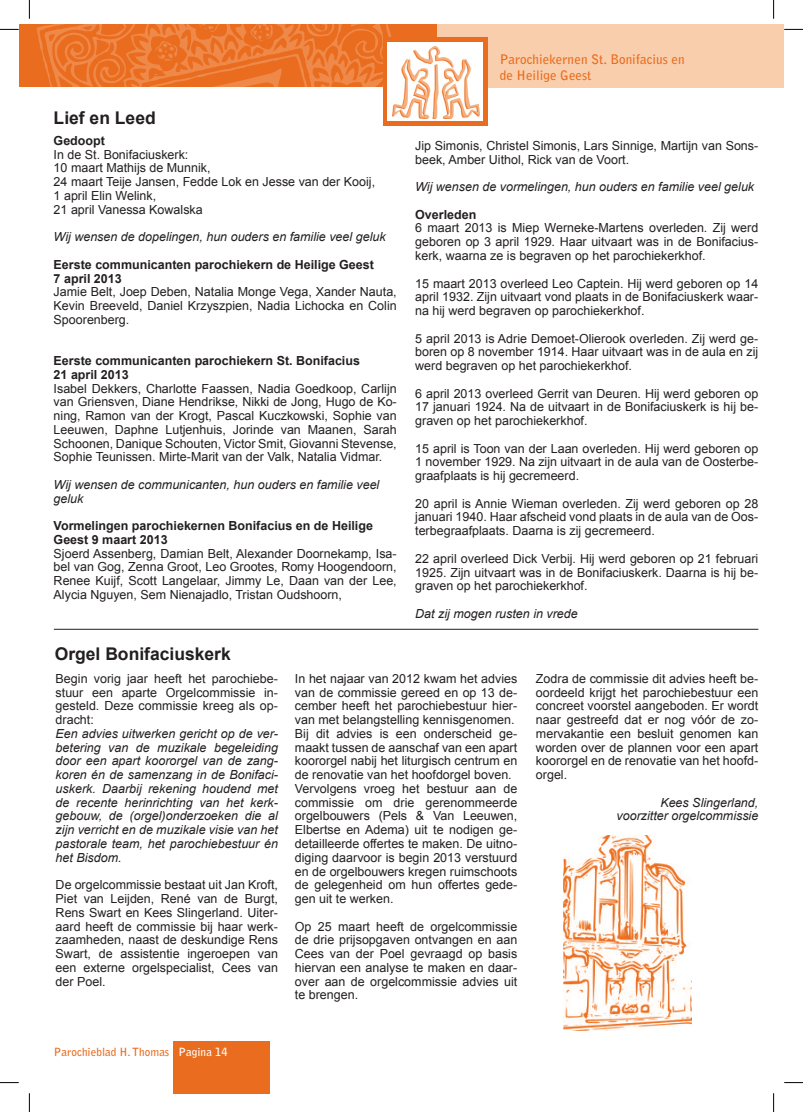
<style>
.page{position:relative;width:803px;height:1112px;background:#fff}
.page>*{position:absolute;margin:0;border:0;box-sizing:border-box;transform-origin:0 0}
.t1{font:700 17.5px "Arial";color:#231f20}
.t2{font:700 13.12px/15.8px "Bell Gothic Std";color:#ea6d1f}
.t3{font:12.5px/13.8px "Arial";color:#231f20;text-align:justify}
.t4{font:italic 12.5px/13.8px "Arial";color:#231f20;text-align:justify}
.t5{font:700 12.5px/13.8px "Arial";color:#231f20}
.t6{font:700 11.25px "Bell Gothic Std";color:#ea6d1f}
.s1{color:#fff}
</style>
<div class="page">
<div style="left:173px;top:1040px;width:96px;height:52px;background:#ea6d1f"></div>
<div style="left:436px;top:24px;width:348px;height:63px;background:#f9cead"></div>
<div style="left:19px;top:24px;width:417px;height:63px;background:#ea6d1f"></div>
<svg style="left:37px;top:24px;width:355px;height:63px"></svg>
<div style="left:383px;top:37px;width:105px;height:88px;background:#ea6d1f"></div>
<div style="left:387px;top:42px;width:96px;height:78px;background:#fff"></div>
<img style="left:392px;top:47px;width:87px;height:72px">
<hr style="left:54px;top:629px;width:704px;height:1px;background:#231f20">
<img style="left:564px;top:835px;width:128px;height:194px">
<svg style="left:0;top:29px;width:19px;height:1px"></svg>
<svg style="left:784px;top:29px;width:19px;height:1px"></svg>
<svg style="left:0;top:1082px;width:19px;height:1px"></svg>
<svg style="left:784px;top:1082px;width:19px;height:1px"></svg>
<svg style="left:29px;top:0;width:1px;height:19px"></svg>
<svg style="left:29px;top:1093px;width:1px;height:18px"></svg>
<svg style="left:773px;top:0;width:1px;height:19px"></svg>
<svg style="left:773px;top:1093px;width:1px;height:18px"></svg>
<h1 class="t1" style="left:54px;top:106px;width:104px">Lief en Leed</h1>
<p class="t5" style="left:54px;top:134px;width:53px">Gedoopt</p>
<p class="t3" style="left:54px;top:147px;width:323px;text-align:left">In de St. Bonifaciuskerk:<br>10 maart Mathijs de Munnik,<br>24 maart Teije Jansen, Fedde Lok en Jesse van der Kooij,<br>1 april Elin Welink,<br>21 april Vanessa Kowalska</p>
<p class="t4" style="left:54px;top:230px;width:333px">Wij wensen de dopelingen, hun ouders en familie veel geluk</p>
<p class="t5" style="left:54px;top:257px;width:322px">Eerste communicanten parochiekern de Heilige Geest<br>7 april 2013</p>
<p class="t3" style="left:54px;top:285px;width:345px">Jamie Belt, Joep Deben, Natalia Monge Vega, Xander Nauta, Kevin Breeveld, Daniel Krzyszpien, Nadia Lichocka en Colin Spoorenberg.</p>
<p class="t5" style="left:54px;top:354px;width:308px">Eerste communicanten parochiekern St. Bonifacius<br>21 april 2013</p>
<p class="t3" style="left:54px;top:381px;width:345px">Isabel Dekkers, Charlotte Faassen, Nadia Goedkoop, Carlijn van Griensven, Diane Hendrikse, Nikki de Jong, Hugo de Ko&shy;ning, Ramon van der Krogt, Pascal Kuczkowski, Sophie van Leeuwen, Daphne Lutjenhuis, Jorinde van Maanen, Sarah Schoonen, Danique Schouten, Victor Smit, Giovanni Stevense, Sophie Teunissen. Mirte-Marit van der Valk, Natalia Vidmar.</p>
<p class="t4" style="left:54px;top:477px;width:327px">Wij wensen de communicanten, hun ouders en familie veel geluk</p>
<p class="t5" style="left:54px;top:519px;width:321px">Vormelingen parochiekernen Bonifacius en de Heilige<br>Geest 9 maart 2013</p>
<p class="t3" style="left:54px;top:546px;width:345px">Sjoerd Assenberg, Damian Belt, Alexander Doornekamp, Isa&shy;bel van Gog, Zenna Groot, Leo Grootes, Romy Hoogendoorn, Renee Kuijf, Scott Langelaar, Jimmy Le, Daan van der Lee, Alycia Nguyen, Sem Nienajadlo, Tristan Oudshoorn,</p>
<p class="t2" style="left:500px;top:52px;width:186px">Parochiekernen St. Bonifacius en de Heilige Geest</p>
<p class="t3" style="left:415px;top:138px;width:345px">Jip Simonis, Christel Simonis, Lars Sinnige, Martijn van Sons&shy;beek, Amber Uithol, Rick van de Voort.</p>
<p class="t4" style="left:415px;top:180px;width:340px">Wij wensen de vormelingen, hun ouders en familie veel geluk</p>
<p class="t5" style="left:415px;top:207px;width:63px">Overleden</p>
<p class="t3" style="left:415px;top:221px;width:345px">6 maart 2013 is Miep Werneke-Martens overleden. Zij werd geboren op 3 april 1929. Haar uitvaart was in de Bonifacius&shy;kerk, waarna ze is begraven op het parochiekerkhof.</p>
<p class="t3" style="left:415px;top:276px;width:345px">15 maart 2013 overleed Leo Captein. Hij werd geboren op 14 april 1932. Zijn uitvaart vond plaats in de Bonifaciuskerk waar&shy;na hij werd begraven op parochiekerkhof.</p>
<p class="t3" style="left:415px;top:331px;width:345px">5 april 2013 is Adrie Demoet-Olierook overleden. Zij werd ge&shy;boren op 8 november 1914. Haar uitvaart was in de aula en zij werd begraven op het parochiekerkhof.</p>
<p class="t3" style="left:415px;top:386px;width:345px">6 april 2013 overleed Gerrit van Deuren. Hij werd geboren op 17 januari 1924. Na de uitvaart in de Bonifaciuskerk is hij be&shy;graven op het parochiekerkhof.</p>
<p class="t3" style="left:415px;top:441px;width:345px">15 april is Toon van der Laan overleden. Hij werd geboren op 1 november 1929. Na zijn uitvaart in de aula van de Oosterbe&shy;graafplaats is hij gecremeerd.</p>
<p class="t3" style="left:415px;top:496px;width:345px">20 april is Annie Wieman overleden. Zij werd geboren op 28 januari 1940. Haar afscheid vond plaats in de aula van de Oos&shy;terbegraafplaats. Daarna is zij gecremeerd.</p>
<p class="t3" style="left:415px;top:551px;width:345px">22 april overleed Dick Verbij. Hij werd geboren op 21 februari 1925. Zijn uitvaart was in de Bonifaciuskerk. Daarna is hij be&shy;graven op het parochiekerkhof.</p>
<p class="t4" style="left:415px;top:606px;width:164px">Dat zij mogen rusten in vrede</p>
<h1 class="t1" style="left:55px;top:641px;width:178px">Orgel Bonifaciuskerk</h1>
<p class="t3" style="left:56px;top:671px;width:224px">Begin vorig jaar heeft het parochiebe&shy;stuur een aparte Orgelcommissie in&shy;gesteld. Deze commissie kreeg als op&shy;dracht:</p>
<p class="t4" style="left:56px;top:726px;width:224px">Een advies uitwerken gericht op de ver&shy;betering van de muzikale begeleiding door een apart koororgel van de zang&shy;koren én de samenzang in de Bonifaci&shy;uskerk. Daarbij rekening houdend met de recente herinrichting van het kerk&shy;gebouw, de (orgel)onderzoeken die al zijn verricht en de muzikale visie van het pastorale team, het parochiebestuur én het Bisdom.</p>
<p class="t3" style="left:56px;top:877px;width:224px">De orgelcommissie bestaat uit Jan Kroft, Piet van Leijden, René van de Burgt, Rens Swart en Kees Slingerland. Uiter&shy;aard heeft de commissie bij haar werk&shy;zaamheden, naast de deskundige Rens Swart, de assistentie ingeroepen van een externe orgelspecialist, Cees van der Poel.</p>
<p class="t3" style="left:295px;top:671px;width:224px;text-align:left">In het najaar van 2012 kwam het advies van de commissie gereed en op 13 de&shy;cember heeft het parochiebestuur hier&shy;van met belangstelling kennisgenomen.<br>Bij dit advies is een onderscheid ge&shy;maakt tussen de aanschaf van een apart koororgel nabij het liturgisch centrum en de renovatie van het hoofdorgel boven.<br>Vervolgens vroeg het bestuur aan de commissie om drie gerenommeerde orgelbouwers (Pels &amp; Van Leeuwen, Elbertse en Adema) uit te nodigen ge&shy;detailleerde offertes te maken. De uitno&shy;diging daarvoor is begin 2013 verstuurd en de orgelbouwers kregen ruimschoots de gelegenheid om hun offertes gede&shy;gen uit te werken.</p>
<p class="t3" style="left:295px;top:918px;width:224px">Op 25 maart heeft de orgelcommissie de drie prijsopgaven ontvangen en aan Cees van der Poel gevraagd op basis hiervan een analyse te maken en daar&shy;over aan de orgelcommissie advies uit te brengen.</p>
<p class="t6" style="left:54px;top:1044px;width:175px">Parochieblad H. Thomas <span class="s1">Pagina 14</span></p>
<p class="t3" style="left:536px;top:671px;width:224px">Zodra de commissie dit advies heeft be&shy;oordeeld krijgt het parochiebestuur een concreet voorstel aangeboden. Er wordt naar gestreefd dat er nog vóór de zo&shy;mervakantie een besluit genomen kan worden over de plannen voor een apart koororgel en de renovatie van het hoofd&shy;orgel.</p>
<p class="t4" style="left:617px;top:795px;width:143px;text-align:right">Kees Slingerland, voorzitter orgelcommissie</p>
</div>
